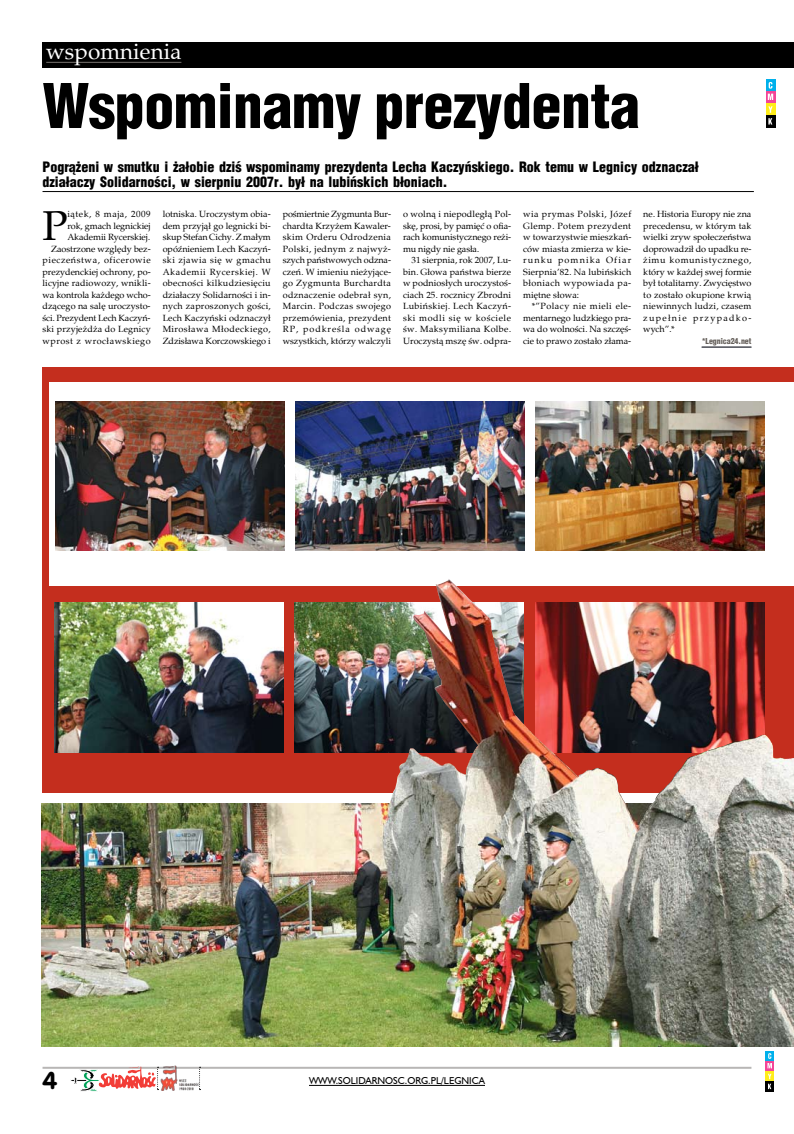
<style>
.page{position:relative;width:794px;height:1134px;background:#fff}
.page>*{position:absolute;margin:0;border:0;box-sizing:border-box;transform-origin:0 0}
.t1{font:900 60px "Switzerland Cond";letter-spacing:-.01em;color:#000}
.t2{font:41.8px "Palm Springs";color:#000}
.t3{font:24px "VAG Rounded PL Regular A";color:#000}
.t4{font:22.3px "Palm Springs";letter-spacing:.005em;color:#fff}
.t5{font:900 14px/15px "Switzerland Cond";color:#000}
.t6{font:10px "Humanist 521 BT";color:#000}
.t7{font:9px/11.5px "Palm Springs";letter-spacing:.005em;color:#000;text-align:justify}
.t8{font:900 8px "Switzerland Cond";letter-spacing:-.015em;color:#66615c}
</style>
<div class="page">
<img style="left:42px;top:804px;width:752px;height:243px">
<div style="left:43px;top:367px;width:751px;height:425px;background:#c42e1e"></div>
<div style="left:50px;top:382px;width:744px;height:203px;background:#fff"></div>
<hr style="left:43px;top:1067px;width:708px;height:2px;background:#b8b6b5">
<hr style="left:309px;top:1085px;width:176px;height:1px;background:#000">
<img style="left:160px;top:1065px;width:39px;height:25px">
<svg style="left:71px;top:1066px;width:88px;height:25px"></svg>
<svg style="left:199px;top:1067px;width:2px;height:23px"></svg>
<div style="left:765px;top:79px;width:10px;height:12px;background:#00b0eb"></div>
<svg style="left:766px;top:91px;width:9px;height:12px"></svg>
<div style="left:765px;top:103px;width:10px;height:12px;background:#ffed1a"></div>
<div style="left:765px;top:115px;width:10px;height:12px;background:#000"></div>
<svg style="left:768px;top:82px;width:5px;height:18px"></svg>
<svg style="left:768px;top:106px;width:4px;height:19px"></svg>
<div style="left:765px;top:1051px;width:9px;height:10px;background:#00b0eb"></div>
<svg style="left:765px;top:1061px;width:9px;height:10px"></svg>
<div style="left:765px;top:1071px;width:9px;height:10px;background:#ffed1a"></div>
<div style="left:765px;top:1081px;width:9px;height:10px;background:#000"></div>
<svg style="left:767px;top:1053px;width:5px;height:15px"></svg>
<svg style="left:768px;top:1074px;width:3px;height:15px"></svg>
<hr style="left:701px;top:347px;width:50px;height:1px;background:#5d5f66">
<div style="left:43px;top:43px;width:751px;height:25px;background:#000"></div>
<hr style="left:46px;top:62px;width:135px;height:1px;background:#787470">
<hr style="left:43px;top:191px;width:711px;height:1px;background:#000">
<img style="left:56px;top:401px;width:228px;height:150px">
<img style="left:296px;top:401px;width:228px;height:150px">
<img style="left:536px;top:401px;width:228px;height:150px">
<img style="left:55px;top:603px;width:228px;height:149px">
<img style="left:295px;top:603px;width:88px;height:149px">
<img style="left:383px;top:579px;width:411px;height:253px">
<h3 class="t4" style="left:46px;top:38px;width:137px">wspomnienia</h3>
<h1 class="t1" style="left:43px;top:67px;width:599px">Wspominamy prezydenta</h1>
<h3 class="t5" style="left:43px;top:159px;width:657px">Pogrążeni w smutku i żałobie dziś wspominamy prezydenta Lecha Kaczyńskiego. Rok temu w Legnicy odznaczał działaczy Solidarności, w sierpniu 2007r. był na lubińskich błoniach.</h3>
<p class="t7" style="left:43px;top:209px;width:110px;text-align:right">iątek, 8 maja, 2009<br>rok, gmach legnickiej<br>Akademii Rycerskiej.<br>Zaostrzone względy bez&shy;pieczeństwa, oficerowie prezydenckiej ochrony, po&shy;licyjne radiowozy, wnikli&shy;wa kontrola każdego wcho&shy;dzącego na salę uroczysto&shy;ści. Prezydent Lech Kaczyń&shy;ski przyjeżdża do Legnicy wprost z wrocławskiego</p>
<p class="t7" style="left:163px;top:209px;width:110px">lotniska. Uroczystym obia&shy;dem przyjął go legnicki bi&shy;skup Stefan Cichy. Z małym opóźnieniem Lech Kaczyń&shy;ski zjawia się w gmachu Akademii Rycerskiej. W obecności kilkudziesięciu działaczy Solidarności i in&shy;nych zaproszonych gości, Lech Kaczyński odznaczył Mirosława Młodeckiego, Zdzisława Korczowskiego i</p>
<p class="t7" style="left:283px;top:209px;width:110px">pośmiertnie Zygmunta Bur&shy;chardta Krzyżem Kawaler&shy;skim Orderu Odrodzenia Polski, jednym z najwyż&shy;szych państwowych odzna&shy;czeń. W imieniu nieżyjące&shy;go Zygmunta Burchardta odznaczenie odebrał syn, Marcin. Podczas swojego przemówienia, prezydent RP, podkreśla odwagę wszystkich, którzy walczyli</p>
<p class="t7" style="left:403px;top:209px;width:110px">o wolną i niepodległą Pol&shy;skę, prosi, by pamięć o ofia&shy;rach komunistycznego reżi&shy;mu nigdy nie gasła.</p>
<h2 class="t2" style="left:43px;top:200px;width:27px">P</h2>
<p class="t7" style="left:403px;top:255px;width:110px;text-indent:9px">31 sierpnia, rok 2007, Lu&shy;bin. Głowa państwa bierze w podniosłych uroczystoś&shy;ciach 25. rocznicy Zbrodni Lubińskiej. Lech Kaczyń&shy;ski modli się w kościele św. Maksymiliana Kolbe.<br>Uroczystą mszę św. odpra-</p>
<p class="t7" style="left:523px;top:209px;width:110px">wia prymas Polski, Józef Glemp. Potem prezydent w towarzystwie mieszkań&shy;ców miasta zmierza w kie&shy;runku pomnika Ofiar Sierpnia’82. Na lubińskich błoniach wypowiada pa&shy;miętne słowa:</p>
<p class="t7" style="left:523px;top:301px;width:110px;text-indent:9px">*”Polacy nie mieli ele&shy;mentarnego ludzkiego pra&shy;wa do wolności. Na szczęś&shy;cie to prawo zostało złama-</p>
<p class="t7" style="left:643px;top:209px;width:110px">ne. Historia Europy nie zna precedensu, w którym tak wielki zryw społeczeństwa doprowadził do upadku re&shy;żimu komunistycznego, który w każdej swej formie był totalitarny. Zwycięstwo to zostało okupione krwią niewinnych ludzi, czasem zupełnie przypadko&shy;wych”.*</p>
<p class="t8" style="left:701px;top:336px;width:51px">*Legnica24.net</p>
<h3 class="t3" style="left:43px;top:1065px;width:16px">4</h3>
<p class="t6" style="left:309px;top:1075px;width:177px">WWW.SOLIDARNOSC.ORG.PL/LEGNICA</p>
</div>
